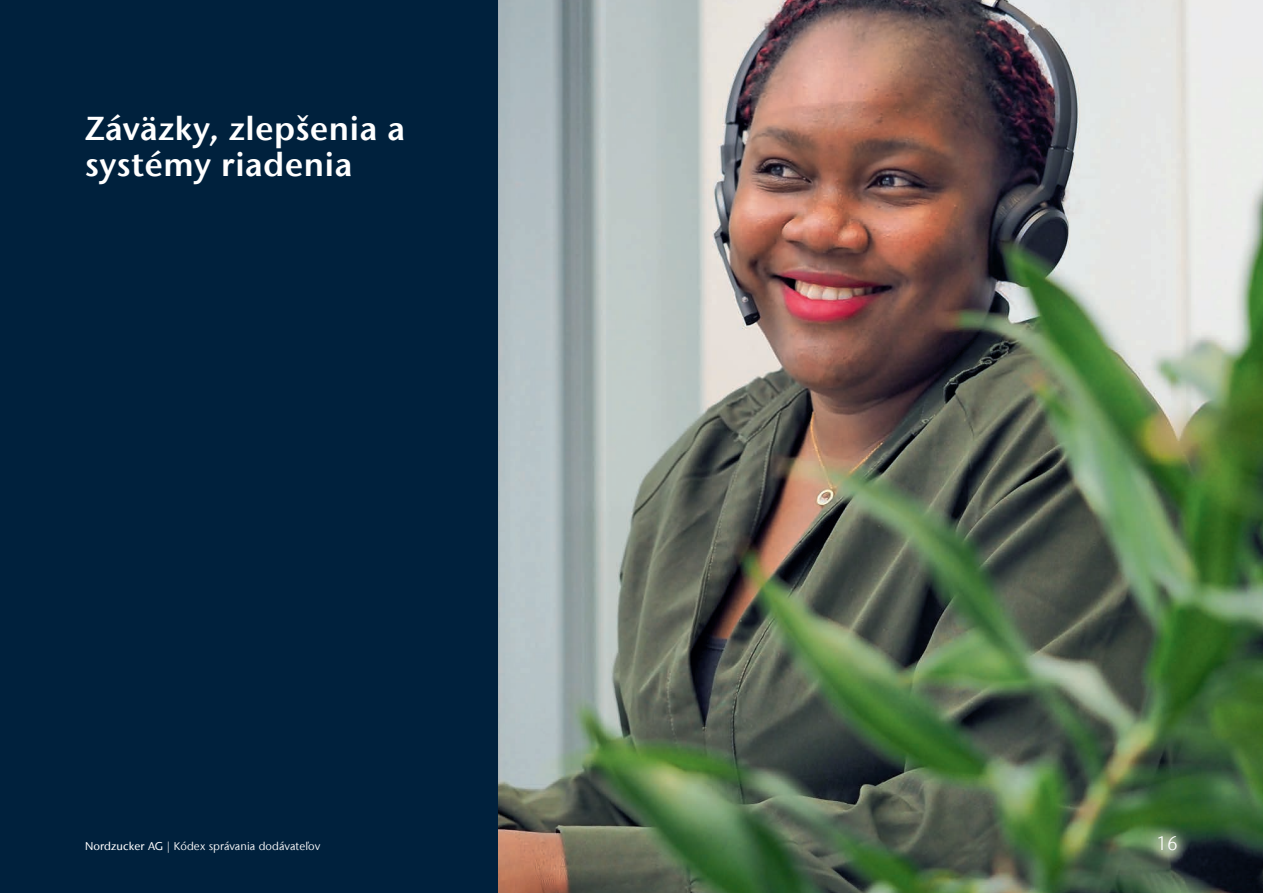
<style>
.page{position:relative;width:1263px;height:893px;background:#fff}
.page>*{position:absolute;margin:0;border:0;box-sizing:border-box;transform-origin:0 0}
.t1{font:600 33px/36px "Stone Sans IIITC Com";letter-spacing:.02em;color:#fff}
.t2{font:300 19.5px "Stone Sans IIITC Com";color:#fff}
.t3{font:11.25px "Stone Sans IIITC Com";letter-spacing:.01em;color:#fff}
.s1{font-weight:500}
.s2{font-weight:300}
</style>
<div class="page">
<img style="left:497px;top:0;width:766px;height:893px">
<div style="left:0;top:0;width:497px;height:893px;background:#00213d"></div>
<h1 class="t1" style="left:85px;top:110px;width:321px">Záväzky, zlepšenia a systémy riadenia</h1>
<p class="t3" style="left:85px;top:839px;width:237px"><span class="s1">Nordzucker AG</span> <span class="s2">|</span> Kódex správania dodávateľov</p>
<h2 class="t2" style="left:1156px;top:831px;width:23px">16</h2>
</div>
